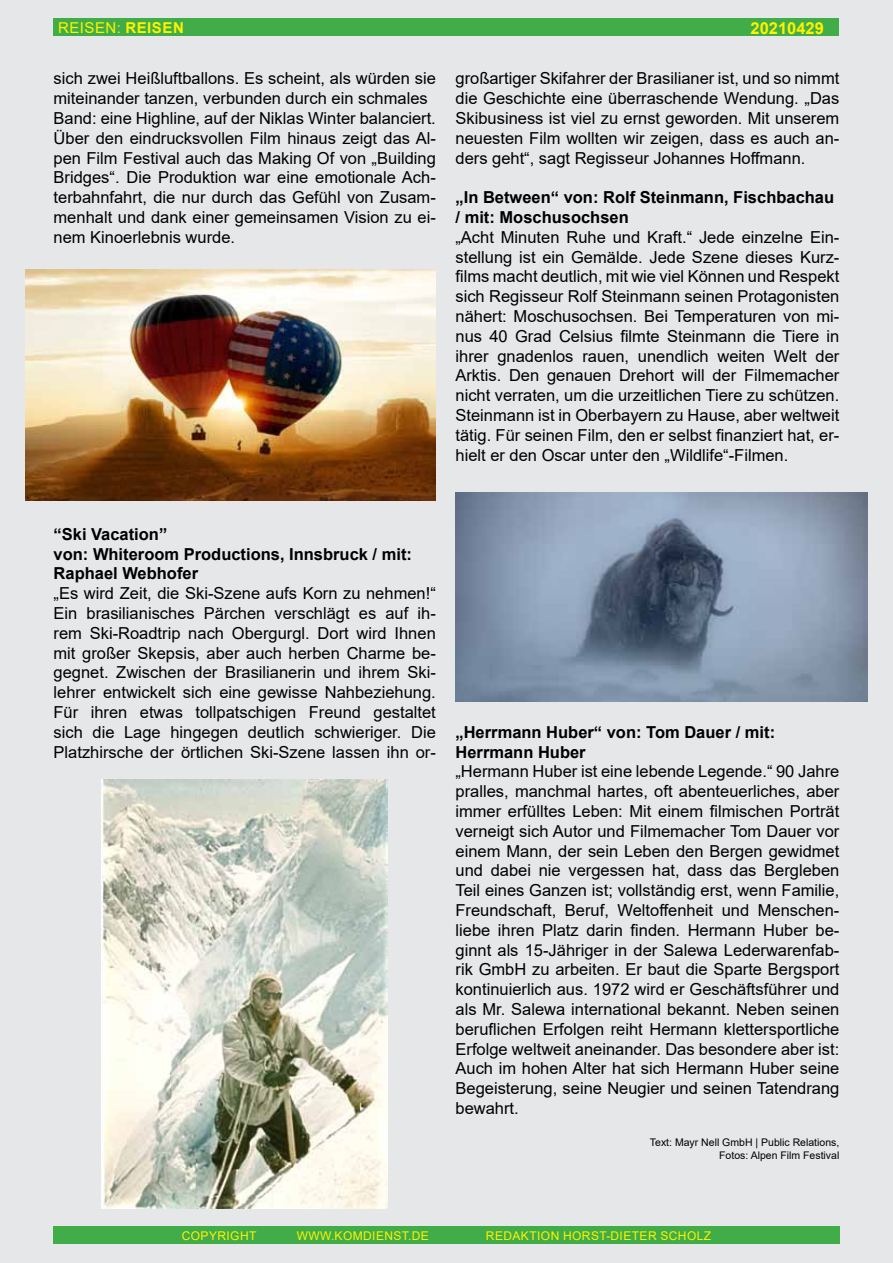
<style>
.page{position:relative;width:893px;height:1263px;background:#e6e7e8}
.page>*{position:absolute;margin:0;border:0;box-sizing:border-box;transform-origin:0 0}
.t1{font:16.5px/19.8px "Arial";color:#000;text-align:justify}
.t2{font:700 16.5px/19.8px "Arial";color:#000}
.t3{font:700 16.5px "Arial";color:#fff200}
.t4{font:15px "Arial";letter-spacing:.035em;color:#fff200}
.t5{font:12px "Arial";letter-spacing:.035em;color:#fff200}
.t6{font:10.5px/12.6px "Arial";color:#000;text-align:right}
.s1{font-weight:700}
</style>
<div class="page">
<div style="left:54px;top:18px;width:785px;height:18px;background:#41ad49"></div>
<div style="left:53px;top:1226px;width:787px;height:18px;background:#41ad49"></div>
<img style="left:25px;top:269px;width:411px;height:232px">
<img style="left:102px;top:779px;width:286px;height:430px">
<img style="left:455px;top:492px;width:412px;height:209px">
<p class="t4" style="left:58px;top:17px;width:127px">Reisen: <span class="s1">Reisen</span></p>
<p class="t1" style="left:54px;top:68px;width:384px;text-align:left">sich zwei Heißluftballons. Es scheint, als würden sie miteinander tanzen, verbunden durch ein schmales Band: eine H ighline, auf der N iklas Winter balanciert.<br>Über den eindrucksvollen Film hinaus zeigt das Al&shy;pen Film Festival auch das Making Of von „Building Bridges“. Die Produktion war eine emotionale Ach&shy;terbahnfahrt, die nur durch das Gefühl von Zusam&shy;menhalt und dank einer gemeinsamen Vision zu ei&shy;nem Kinoerlebnis wurde.</p>
<p class="t3" style="left:750px;top:16px;width:75px">20210429</p>
<p class="t1" style="left:455px;top:68px;width:385px">großartiger Skifahrer der Brasilianer ist, und so nimmt die Geschichte eine überraschende Wendung. „Das Skibusiness ist viel zu ernst geworden. Mit unserem neuesten Film wollten wir zeigen, dass es auch an&shy;ders geht“, sagt Regisseur Johannes Hoffmann.</p>
<p class="t2" style="left:455px;top:188px;width:380px">„In Between“ von: Rolf Steinmann, Fischbachau / mit: Moschusochsen</p>
<p class="t1" style="left:455px;top:227px;width:386px">„Acht Minuten Ruhe und Kraft.“ Jede einzelne Ein&shy;stellung ist ein Gemälde. Jede Szene dieses Kurz&shy;films macht deutlich, mit wie viel Können und Respekt sich Regisseur Rolf Steinmann seinen Protagonisten nähert: Moschusochsen. Bei Temperaturen von mi&shy;nus 40 Grad Celsius filmte Steinmann die Tiere in ihrer gnadenlos rauen, unendlich weiten Welt der Arktis. Den genauen Drehort will der Filmemacher nicht verraten, um die urzeitlichen Tiere zu schützen.<br>Steinmann ist in Oberbayern zu Hause, aber weltweit tätig. Für seinen Film, den er selbst finanziert hat, er&shy;hielt er den Oscar unter den „Wildlife“-Filmen.</p>
<p class="t2" style="left:54px;top:524px;width:360px">“Ski Vacation”<br>von: Whiteroom Productions, Innsbruck / mit:<br>Raphael Webhofer</p>
<p class="t1" style="left:54px;top:583px;width:384px">„Es wird Zeit, die Ski-Szene aufs Korn zu nehmen!“ Ein brasilianisches Pärchen verschlägt es auf ih&shy;rem Ski-Roadtrip nach Obergurgl. Dort wird I hnen mit großer Skepsis, aber auch herben Charme be&shy;gegnet. Zwischen der Brasilianerin und ihrem Ski&shy;lehrer entwickelt sich eine gewisse Nahbeziehung.<br>Für ihren etwas tollpatschigen Freund gestaltet sich die Lage hingegen deutlich schwieriger. Die Platzhirsche der örtlichen Ski-Szene lassen ihn or-</p>
<p class="t2" style="left:455px;top:722px;width:321px">„Herrmann Huber“ von: Tom Dauer / mit:<br>Herrmann Huber</p>
<p class="t1" style="left:455px;top:761px;width:386px">„Hermann H uber ist eine lebende Legende.“ 90 Jahre pralles, manchmal hartes, oft abenteuerliches, aber immer erfülltes Leben: Mit einem filmischen Porträt verneigt sich Autor und Filmemacher Tom Dauer vor einem Mann, der sein Leben den Bergen gewidmet und dabei nie vergessen hat, dass das Bergleben Teil eines Ganzen ist; vollständig erst, wenn Familie, Freundschaft, Beruf, Weltoffenheit und Menschen&shy;liebe ihren Platz darin finden. Hermann Huber be&shy;ginnt als 15-Jähriger in der Salewa Lederwarenfab&shy;rik GmbH zu arbeiten. Er baut die Sparte Bergsport kontinuierlich aus. 1972 wird er Geschäftsführer und als Mr. Salewa international bekannt. Neben seinen beruflichen Erfolgen reiht Hermann klettersportliche Erfolge weltweit aneinander. Das besondere aber ist:<br>Auch im hohen Alter hat sich Hermann H uber seine Begeisterung, seine Neugier und seinen Tatendrang bewahrt.</p>
<p class="t6" style="left:650px;top:1136px;width:191px">Text: Mayr Nell GmbH | Public Relations,<br>Fotos: Alpen Film Festival</p>
<p class="t5" style="left:182px;top:1227px;width:76px">Copyright</p>
<p class="t5" style="left:297px;top:1227px;width:134px">www.komdienst.de</p>
<p class="t5" style="left:486px;top:1227px;width:227px">Redaktion Horst-Dieter Scholz</p>
</div>
